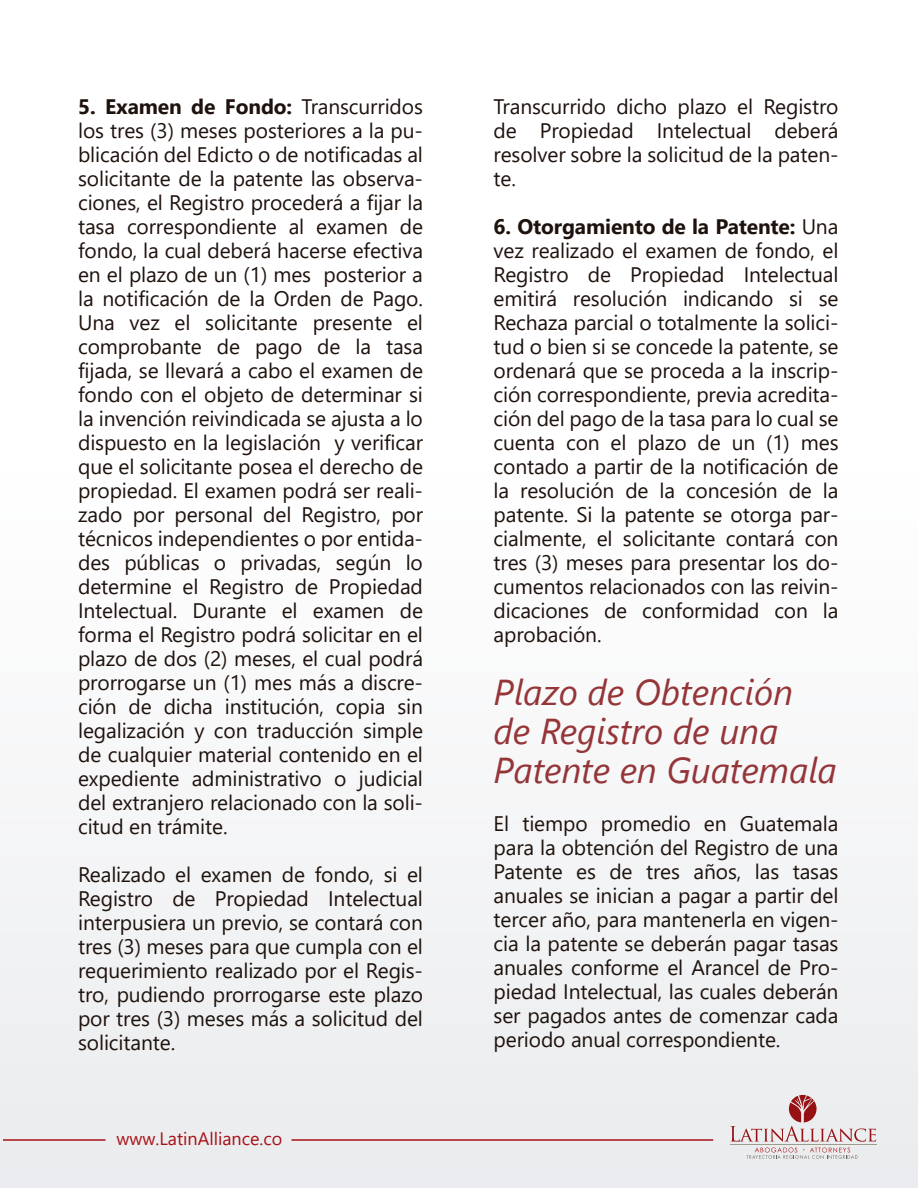
<style>
.page{position:relative;width:918px;height:1188px;background:#fff}
.page>*{position:absolute;margin:0;border:0;box-sizing:border-box;transform-origin:0 0}
.t1{font:italic 36px/39px "Segoe UI";color:rgb(131 18 22/.85)}
.t2{font:21px/24px "Segoe UI";letter-spacing:-.005em;color:#1e120d;text-align:justify}
.t3{font:18px "Segoe UI";color:#a81217}
.s1{font-weight:700}
</style>
<div class="page">
<div style="left:0;top:0;width:918px;height:1188px;background:linear-gradient(to right,#f9f9fa,#f9f9fa)"></div>
<hr style="left:730px;top:1144px;width:147px;height:1px;background:#9d9a8e">
<svg style="left:730px;top:1095px;width:146px;height:64px"></svg>
<hr style="left:291px;top:1139px;width:422px;height:2px;background:#a81217">
<hr style="left:3px;top:1139px;width:102px;height:2px;background:#a81217">
<p class="t2" style="left:78px;top:93px;width:346px"><span class="s1">5. Examen de Fondo:</span> Transcurridos los tres (3) meses posteriores a la pu&shy;blicación del Edicto o de notificadas al solicitante de la patente las observa&shy;ciones, el Registro procederá a fijar la tasa correspondiente al examen de fondo, la cual deberá hacerse efectiva en el plazo de un (1) mes posterior a la notificación de la Orden de Pago.<br>Una vez el solicitante presente el comprobante de pago de la tasa fijada, se llevará a cabo el examen de fondo con el objeto de determinar si la invención reivindicada se ajusta a lo dispuesto en la legislación y verificar que el solicitante posea el derecho de propiedad. El examen podrá ser reali&shy;zado por personal del Registro, por técnicos independientes o por entida&shy;des públicas o privadas, según lo determine el Registro de Propiedad Intelectual. Durante el examen de forma el Registro podrá solicitar en el plazo de dos (2) meses, el cual podrá prorrogarse un (1) mes más a discre&shy;ción de dicha institución, copia sin legalización y con traducción simple de cualquier material contenido en el expediente administrativo o judicial del extranjero relacionado con la soli&shy;citud en trámite.</p>
<p class="t2" style="left:78px;top:861px;width:346px">Realizado el examen de fondo, si el Registro de Propiedad Intelectual interpusiera un previo, se contará con tres (3) meses para que cumpla con el requerimiento realizado por el Regis&shy;tro, pudiendo prorrogarse este plazo por tres (3) meses más a solicitud del solicitante.</p>
<p class="t3" style="left:117px;top:1121px;width:167px">www.LatinAlliance.co</p>
<p class="t2" style="left:494px;top:93px;width:346px">Transcurrido dicho plazo el Registro de Propiedad Intelectual deberá resolver sobre la solicitud de la paten&shy;te.</p>
<p class="t2" style="left:494px;top:213px;width:346px"><span class="s1">6. Otorgamiento de la Patente:</span> Una vez realizado el examen de fondo, el Registro de Propiedad Intelectual emitirá resolución indicando si se Rechaza parcial o totalmente la solici&shy;tud o bien si se concede la patente, se ordenará que se proceda a la inscrip&shy;ción correspondiente, previa acredita&shy;ción del pago de la tasa para lo cual se cuenta con el plazo de un (1) mes contado a partir de la notificación de la resolución de la concesión de la patente. Si la patente se otorga par&shy;cialmente, el solicitante contará con tres (3) meses para presentar los do&shy;cumentos relacionados con las reivin&shy;dicaciones de conformidad con la aprobación.</p>
<h1 class="t1" style="left:494px;top:667px;width:345px">Plazo de Obtención de Registro de una<br>Patente en Guatemala</h1>
<p class="t2" style="left:494px;top:810px;width:346px">El tiempo promedio en Guatemala para la obtención del Registro de una Patente es de tres años, las tasas anuales se inician a pagar a partir del tercer año, para mantenerla en vigen&shy;cia la patente se deberán pagar tasas anuales conforme el Arancel de Pro&shy;piedad Intelectual, las cuales deberán ser pagados antes de comenzar cada periodo anual correspondiente.</p>
</div>
